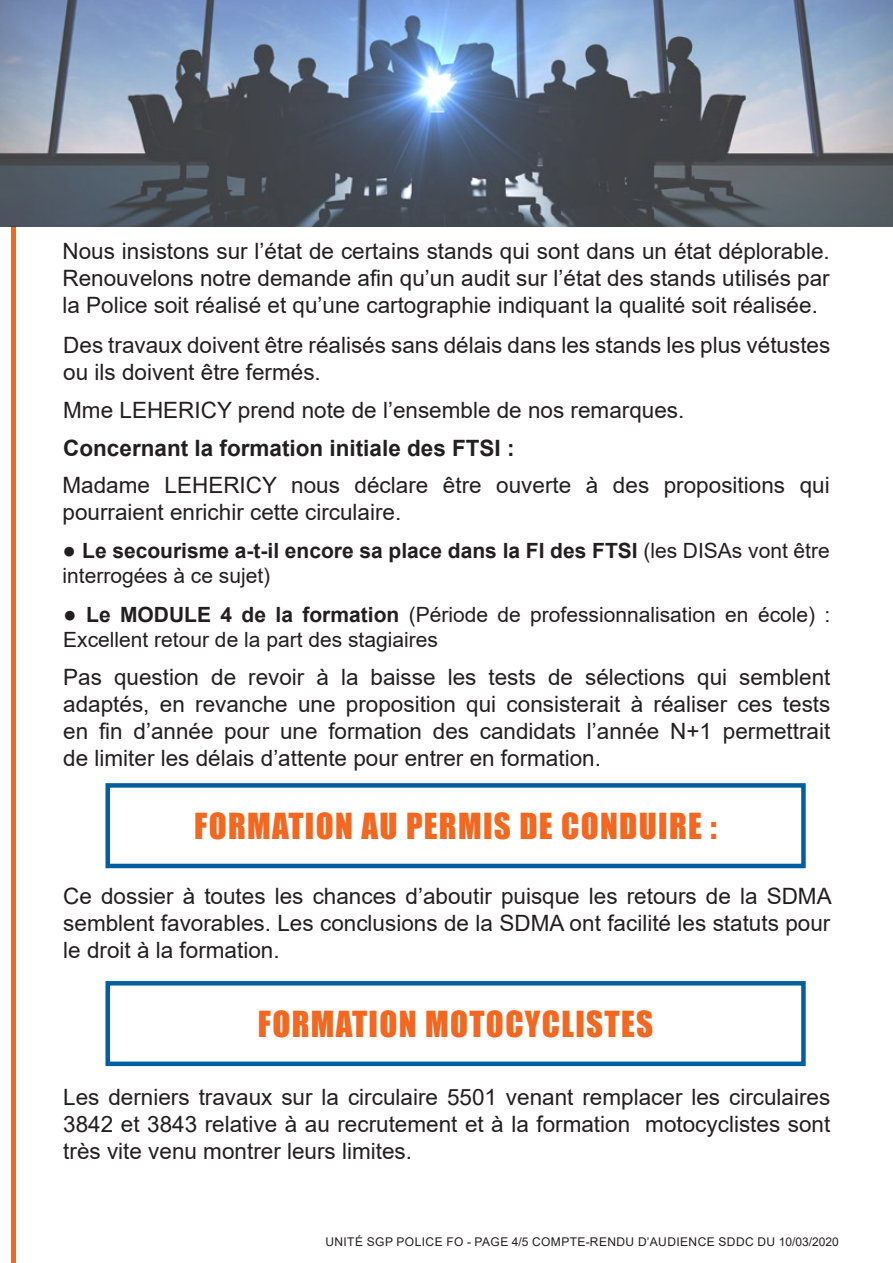
<style>
.page{position:relative;width:893px;height:1263px;background:#fff}
.page>*{position:absolute;margin:0;border:0;box-sizing:border-box;transform-origin:0 0}
.t1{font:33px "Impact";letter-spacing:.04em;color:#f36821}
.t2{font:22.5px/27px "Arial";color:#231f20;text-align:justify}
.t3{font:700 22.5px "Arial";color:#231f20}
.t4{font:21px "Arial";color:#231f20}
.t5{font:700 21px/25.2px "Arial";color:#231f20}
.t6{font:12px "Arial";letter-spacing:.035em;color:#231f20}
.s1{font-weight:400;font-size:22.5px}
.s2{font-weight:400}
.s3{font-size:22.5px}
.s4{font-weight:700}
</style>
<div class="page">
<div style="left:11px;top:227px;width:5px;height:1036px;background:#f36821"></div>
<img style="left:0;top:0;width:893px;height:227px">
<div style="left:105px;top:981px;width:701px;height:85px;border:4px solid #015fa0"></div>
<div style="left:105px;top:783px;width:701px;height:85px;border:4px solid #015fa0"></div>
<p class="t2" style="left:63px;top:237px;width:769px">Nous insistons sur l’état de certains stands qui sont dans un état déplorable.<br>Renouvelons notre demande afin qu’un audit sur l’état des stands utilisés par la Police soit réalisé et qu’une cartographie indiquant la qualité soit réalisée.</p>
<p class="t2" style="left:63px;top:331px;width:769px">Des travaux doivent être réalisés sans délais dans les stands les plus vétustes ou ils doivent être fermés.</p>
<p class="t2" style="left:63px;top:396px;width:623px">Mme LEHERICY prend note de l’ensemble de nos remarques.</p>
<p class="t3" style="left:63px;top:432px;width:453px">Concernant la formation initiale des FTSI :</p>
<p class="t2" style="left:63px;top:472px;width:769px">Madame LEHERICY nous déclare être ouverte à des propositions qui</p>
<p class="t2" style="left:63px;top:499px;width:340px">pourraient enrichir cette circulaire.</p>
<p class="t5" style="left:63px;top:538px;width:769px"><span class="s1">●</span> Le secourisme a-t-il encore sa place dans la FI des FTSI <span class="s2">(les DISAs vont être interrogées à ce sujet)</span></p>
<p class="t4" style="left:63px;top:600px;width:769px"><span class="s3">●</span> <span class="s4">Le MODULE 4 de la formation</span> (Période de professionnalisation en école) :</p>
<p class="t4" style="left:63px;top:625px;width:376px">Excellent retour de la part des stagiaires</p>
<p class="t2" style="left:63px;top:664px;width:769px">Pas question de revoir à la baisse les tests de sélections qui semblent</p>
<p class="t2" style="left:63px;top:691px;width:769px">adaptés, en revanche une proposition qui consisterait à réaliser ces tests</p>
<p class="t2" style="left:63px;top:718px;width:769px">en fin d’année pour une formation des candidats l’année N+1 permettrait</p>
<p class="t2" style="left:63px;top:745px;width:539px">de limiter les délais d’attente pour entrer en formation.</p>
<p class="t1" style="left:194px;top:800px;width:524px">FORMATION AU PERMIS DE CONDUIRE :</p>
<p class="t2" style="left:63px;top:883px;width:770px">Ce dossier à toutes les chances d’aboutir puisque les retours de la SDMA semblent favorables. Les conclusions de la SDMA ont facilité les statuts pour le droit à la formation.</p>
<p class="t1" style="left:258px;top:998px;width:397px">FORMATION MOTOCYCLISTES</p>
<p class="t2" style="left:63px;top:1084px;width:769px">Les derniers travaux sur la circulaire 5501 venant remplacer les circulaires 3842 et 3843 relative à au recrutement et à la formation motocyclistes sont très vite venu montrer leurs limites.</p>
<p class="t6" style="left:325px;top:1234px;width:515px">UNITÉ SGP POLICE FO - PAGE 4/5 COMPTE-RENDU D’AUDIENCE SDDC DU 10/03/2020</p>
</div>
